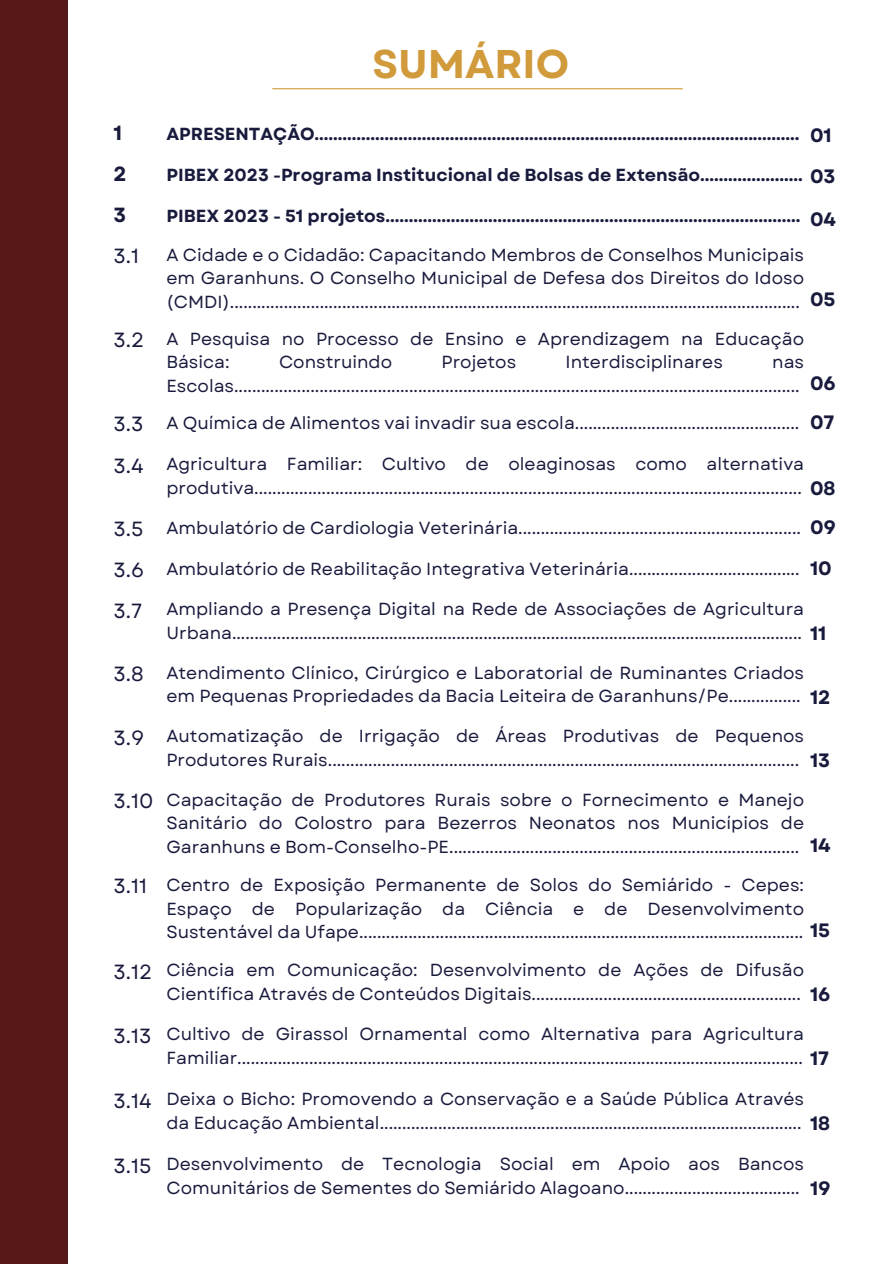
<style>
.page{position:relative;width:893px;height:1264px;background:#fff}
.page>*{position:absolute;margin:0;border:0;box-sizing:border-box;transform-origin:0 0}
.t1{font:700 40.05px "Garet";color:#d19a3b}
.t2{font:20.55px "Garet";color:#191b3d}
.t3{font:700 20.55px "Garet";color:#191b3d}
.t4{font:700 19.35px "Garet";color:#191b3d}
.t5{font:17.4px/23.7px "Garet";color:#191b3d}
.t6{font:700 17.4px "Garet";color:#191b3d}
</style>
<div class="page">
<hr style="left:272px;top:88px;width:410px;height:1px;background:#d19a3b">
<div style="left:0;top:0;width:68px;height:1263px;background:#571818"></div>
<p class="t1" style="left:372px;top:35px;width:198px">SUMÁRIO</p>
<p class="t3" style="left:114px;top:118px;width:10px">1</p>
<p class="t6" style="left:166px;top:122px;width:634px">APRESENTAÇÃO........................................................................................................</p>
<p class="t3" style="left:114px;top:159px;width:15px">2</p>
<p class="t6" style="left:166px;top:163px;width:637px">PIBEX 2023 -Programa Institucional de Bolsas de Extensão......................</p>
<p class="t3" style="left:114px;top:200px;width:14px">3</p>
<p class="t6" style="left:166px;top:203px;width:635px">PIBEX 2023 - 51 projetos.........................................................................................</p>
<p class="t4" style="left:809px;top:121px;width:23px">01</p>
<p class="t4" style="left:809px;top:162px;width:27px">03</p>
<p class="t4" style="left:809px;top:206px;width:28px">04</p>
<p class="t2" style="left:114px;top:241px;width:27px">3.1</p>
<p class="t5" style="left:166px;top:243px;width:639px;text-align:justify">A Cidade e o Cidadão: Capacitando Membros de Conselhos Municipais em Garanhuns. O Conselho Municipal de Defesa dos Direitos do Idoso (CMDI)...............................................................................................................................</p>
<p class="t4" style="left:809px;top:286px;width:27px">05</p>
<p class="t2" style="left:114px;top:325px;width:32px">3.2</p>
<p class="t5" style="left:166px;top:327px;width:639px">A Pesquisa no Processo de Ensino e Aprendizagem na Educação<br>Básica:</p>
<p class="t5" style="left:279px;top:350px;width:115px">Construindo</p>
<p class="t5" style="left:441px;top:350px;width:76px">Projetos</p>
<p class="t5" style="left:565px;top:350px;width:159px">Interdisciplinares</p>
<p class="t5" style="left:166px;top:350px;width:639px;text-align:right">nas<br>Escolas..............................................................................................................................</p>
<p class="t4" style="left:809px;top:370px;width:28px">06</p>
<p class="t2" style="left:114px;top:409px;width:32px">3.3</p>
<p class="t5" style="left:166px;top:411px;width:634px">A Química de Alimentos vai invadir sua escola..................................................</p>
<p class="t4" style="left:809px;top:409px;width:26px">07</p>
<p class="t2" style="left:114px;top:451px;width:32px">3.4</p>
<p class="t5" style="left:166px;top:452px;width:639px">Agricultura Familiar: Cultivo de oleaginosas como alternativa produtiva..........................................................................................................................</p>
<p class="t4" style="left:809px;top:474px;width:27px">08</p>
<p class="t2" style="left:114px;top:514px;width:31px">3.5</p>
<p class="t5" style="left:166px;top:516px;width:636px">Ambulatório de Cardiologia Veterinária...............................................................</p>
<p class="t4" style="left:809px;top:513px;width:28px">09</p>
<p class="t2" style="left:114px;top:554px;width:32px">3.6</p>
<p class="t5" style="left:166px;top:556px;width:634px">Ambulatório de Reabilitação Integrativa Veterinária......................................</p>
<p class="t4" style="left:809px;top:554px;width:23px">10</p>
<p class="t2" style="left:114px;top:596px;width:30px">3.7</p>
<p class="t5" style="left:166px;top:597px;width:639px">Ampliando a Presença Digital na Rede de Associações de Agricultura<br>Urbana...............................................................................................................................</p>
<p class="t4" style="left:809px;top:619px;width:18px">11</p>
<p class="t2" style="left:114px;top:659px;width:32px">3.8</p>
<p class="t5" style="left:166px;top:661px;width:639px">Atendimento Clínico, Cirúrgico e Laboratorial de Ruminantes Criados em Pequenas Propriedades da Bacia Leiteira de Garanhuns/Pe................</p>
<p class="t4" style="left:809px;top:683px;width:22px">12</p>
<p class="t2" style="left:114px;top:723px;width:32px">3.9</p>
<p class="t5" style="left:166px;top:724px;width:639px">Automatização de Irrigação de Áreas Produtivas de Pequenos<br>Produtores Rurais.........................................................................................................</p>
<p class="t4" style="left:809px;top:746px;width:22px">13</p>
<p class="t2" style="left:114px;top:785px;width:41px">3.10</p>
<p class="t5" style="left:166px;top:788px;width:639px;text-align:justify">Capacitação de Produtores Rurais sobre o Fornecimento e Manejo Sanitário do Colostro para Bezerros Neonatos nos Municípios de Garanhuns e Bom-Conselho-PE..............................................................................</p>
<p class="t4" style="left:809px;top:830px;width:22px">14</p>
<p class="t2" style="left:114px;top:871px;width:35px">3.11</p>
<p class="t5" style="left:166px;top:873px;width:639px;text-align:justify">Centro de Exposição Permanente de Solos do Semiárido - Cepes:<br>Espaço de Popularização da Ciência e de Desenvolvimento Sustentável da Ufape...................................................................................................</p>
<p class="t4" style="left:809px;top:916px;width:22px">15</p>
<p class="t2" style="left:114px;top:957px;width:40px">3.12</p>
<p class="t5" style="left:166px;top:958px;width:639px">Ciência em Comunicação: Desenvolvimento de Ações de Difusão<br>Científica Através de Conteúdos Digitais............................................................</p>
<p class="t4" style="left:809px;top:980px;width:22px">16</p>
<p class="t2" style="left:114px;top:1020px;width:39px">3.13</p>
<p class="t5" style="left:166px;top:1022px;width:639px">Cultivo de Girassol Ornamental como Alternativa para Agricultura<br>Familiar..............................................................................................................................</p>
<p class="t4" style="left:809px;top:1044px;width:21px">17</p>
<p class="t2" style="left:114px;top:1085px;width:40px">3.14</p>
<p class="t5" style="left:166px;top:1087px;width:639px">Deixa o Bicho: Promovendo a Conservação e a Saúde Pública Através da Educação Ambiental..............................................................................................</p>
<p class="t4" style="left:809px;top:1109px;width:22px">18</p>
<p class="t2" style="left:114px;top:1150px;width:39px">3.15</p>
<p class="t5" style="left:166px;top:1152px;width:639px">Desenvolvimento de Tecnologia Social em Apoio aos Bancos<br>Comunitários de Sementes do Semiárido Alagoano.......................................</p>
<p class="t4" style="left:809px;top:1174px;width:22px">19</p>
</div>
